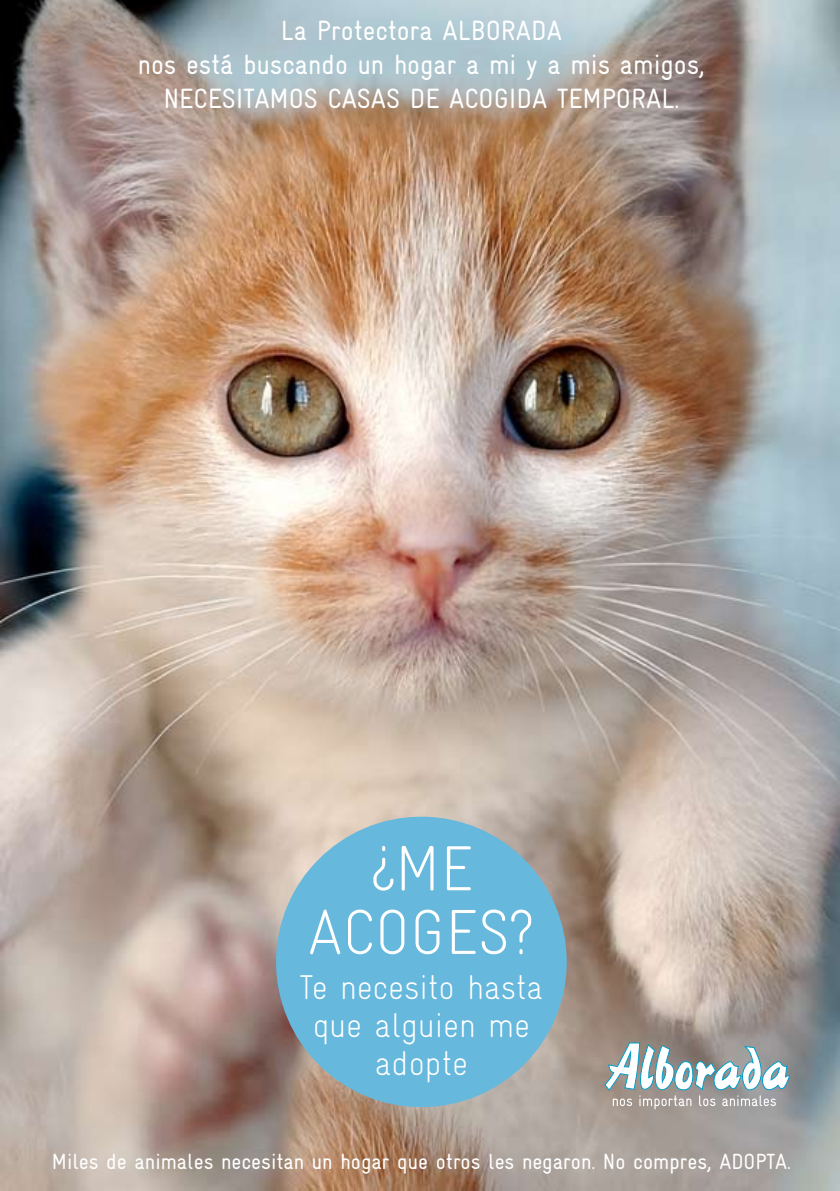
<style>
.page{position:relative;width:840px;height:1191px;background:#fff}
.page>*{position:absolute;margin:0;border:0;box-sizing:border-box;transform-origin:0 0}
.t1{font:300 condensed 63.6px/63.6px "Gravur";color:#fff;text-align:center}
.t2{font:300 condensed 34.4px/37.8px "Gravur";color:#fff;text-align:center}
.t3{font:condensed 28px/33.6px "Gravur";color:#fff;text-align:center}
.t4{font:condensed 22px "Gravur";color:#fff}
</style>
<div class="page">
<img style="left:0;top:0;width:839px;height:1191px">
<div style="left:276px;top:816px;width:290px;height:291px;background:#66b8dc;border-radius:50%"></div>
<svg style="left:604px;top:1043px;width:185px;height:66px"></svg>
<p class="t3" style="left:138px;top:14px;width:568px">La Protectora ALBORADA<br>nos está buscando un hogar a mi y a mis amigos,<br>NECESITAMOS CASAS DE ACOGIDA TEMPORAL.</p>
<h1 class="t1" style="left:307px;top:836px;width:228px">¿ME<br>ACOGES?</h1>
<p class="t2" style="left:299px;top:968px;width:245px">Te necesito hasta que alguien me adopte</p>
<p class="t4" style="left:52px;top:1149px;width:740px">Miles de animales necesitan un hogar que otros les negaron. No compres, ADOPTA.</p>
</div>
